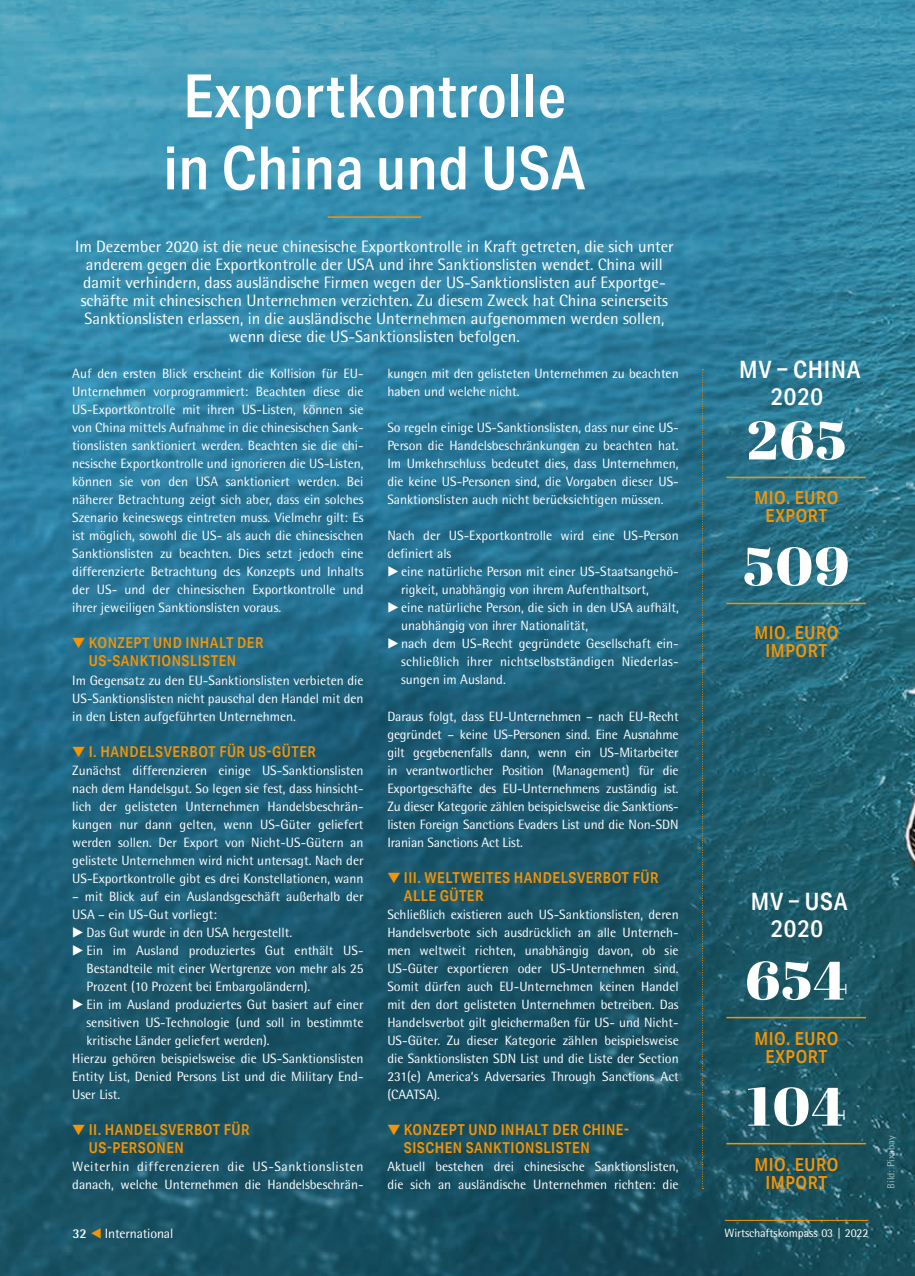
<style>
.page{position:relative;width:915px;height:1276px;background:#fff}
.page>*{position:absolute;margin:0;border:0;box-sizing:border-box;transform-origin:0 0}
.t1{font:500 60px/72px "Aktiv Grotesk Cd";letter-spacing:.01em;color:#fff;text-align:center;scale:1.05 1}
.t2{font:54px "Abril Fatface";letter-spacing:.025em;color:#fff;scale:1.05 1}
.t3{font:500 24px/27px "Aktiv Grotesk Cd";letter-spacing:.03em;color:#fff;text-align:center;scale:1.05 1}
.t4{font:500 18px/18px "Aktiv Grotesk Cd";letter-spacing:.03em;color:#f59403;text-align:center;scale:1.05 1}
.t5{font:16.5px/18px "Rotis Semi Sans";color:#fff;text-align:center}
.t6{font:500 15px/18px "Aktiv Grotesk Cd";letter-spacing:.03em;color:#f59403;scale:1.05 1}
.t7{font:13.5px/18px "AT Rotis Semi Sans";color:#fff;text-align:justify}
.t8{font:13.5px/18px "AT Rotis Semi Sans";letter-spacing:.025em;color:#fff}
.t9{font:13.5px "Rotis Semi Sans";letter-spacing:-.01em;color:#fff}
.t10{font:700 13.5px "Rotis Semi Sans";color:#fff}
.t11{font:12px "Rotis Semi Sans";letter-spacing:-.01em;color:#fff}
.t12{font:10.5px "Rotis Semi Sans";color:#fff}
</style>
<div class="page">
<img style="left:0;top:0;width:914px;height:1276px">
<hr style="left:327px;top:216px;width:94px;height:2px;background:#f59403">
<svg style="left:702px;top:369px;width:1px;height:820px"></svg>
<hr style="left:726px;top:477px;width:139px;height:1px;background:#f59403">
<hr style="left:726px;top:1017px;width:139px;height:1px;background:#f59403">
<hr style="left:726px;top:603px;width:139px;height:1px;background:#f59403">
<hr style="left:726px;top:1143px;width:139px;height:1px;background:#f59403">
<hr style="left:724px;top:1220px;width:144px;height:1px;background:#f59403">
<svg style="left:73px;top:638px;width:12px;height:10px"></svg>
<svg style="left:73px;top:746px;width:12px;height:10px"></svg>
<svg style="left:73px;top:926px;width:10px;height:11px"></svg>
<svg style="left:73px;top:944px;width:10px;height:11px"></svg>
<svg style="left:73px;top:998px;width:10px;height:11px"></svg>
<svg style="left:73px;top:1124px;width:12px;height:10px"></svg>
<svg style="left:388px;top:566px;width:10px;height:11px"></svg>
<svg style="left:388px;top:602px;width:10px;height:11px"></svg>
<svg style="left:388px;top:638px;width:10px;height:11px"></svg>
<svg style="left:388px;top:872px;width:12px;height:10px"></svg>
<svg style="left:388px;top:1124px;width:12px;height:10px"></svg>
<svg style="left:91px;top:1228px;width:10px;height:10px"></svg>
<h1 class="t1" style="left:163px;top:59px;width:403px">Exportkontrolle in China und USA</h1>
<p class="t5" style="left:75px;top:238px;width:600px">Im Dezember 2020 ist die neue chinesische Exportkontrolle in Kraft getreten, die sich unter anderem gegen die Exportkontrolle der USA und ihre Sanktionslisten wendet. China will damit verhindern, dass ausländische Firmen wegen der US-Sanktionslisten auf Exportge&shy;schäfte mit chinesischen Unternehmen verzichten. Zu diesem Zweck hat China seinerseits Sanktionslisten erlassen, in die ausländische Unternehmen aufgenommen werden sollen, wenn diese die US-Sanktionslisten befolgen.</p>
<p class="t7" style="left:72px;top:365px;width:293px">Auf den ersten Blick erscheint die Kollision für EU-Unternehmen vorprogrammiert: Beachten diese die US-Exportkontrolle mit ihren US-Listen, können sie von China mittels Aufnahme in die chinesischen Sank&shy;tionslisten sanktioniert werden. Beachten sie die chi&shy;nesische Exportkontrolle und ignorieren die US-Listen, können sie von den USA sanktioniert werden. Bei näherer Betrachtung zeigt sich aber, dass ein solches Szenario keineswegs eintreten muss. Vielmehr gilt: Es ist möglich, sowohl die US- als auch die chinesischen Sanktionslisten zu beachten. Dies setzt jedoch eine differenzierte Betrachtung des Konzepts und Inhalts der US- und der chinesischen Exportkontrolle und ihrer jeweiligen Sanktionslisten voraus.</p>
<p class="t6" style="left:89px;top:634px;width:168px">KONZEPT UND INHALT DER<br>US-SANKTIONSLISTEN</p>
<p class="t7" style="left:72px;top:671px;width:293px">Im Gegensatz zu den EU-Sanktionslisten verbieten die US-Sanktionslisten nicht pauschal den Handel mit den in den Listen aufgeführten Unternehmen.</p>
<p class="t6" style="left:89px;top:742px;width:218px">I. HANDELSVERBOT FÜR US-GÜTER</p>
<p class="t7" style="left:72px;top:761px;width:293px">Zunächst differenzieren einige US-Sanktionslisten nach dem Handelsgut. So legen sie fest, dass hinsicht&shy;lich der gelisteten Unternehmen Handelsbeschrän&shy;kungen nur dann gelten, wenn US-Güter geliefert werden sollen. Der Export von Nicht-US-Gütern an gelistete Unternehmen wird nicht untersagt. Nach der US-Exportkontrolle gibt es drei Konstellationen, wann</p>
<p class="t7" style="left:72px;top:887px;width:293px">– mit Blick auf ein Auslandsgeschäft außerhalb der</p>
<p class="t7" style="left:72px;top:905px;width:146px">USA – ein US-Gut vorliegt:</p>
<p class="t7" style="left:86px;top:923px;width:207px">Das Gut wurde in den USA hergestellt.</p>
<p class="t7" style="left:86px;top:941px;width:278px">Ein im Ausland produziertes Gut enthält US-</p>
<p class="t7" style="left:86px;top:959px;width:278px">Bestandteile mit einer Wertgrenze von mehr als 25</p>
<p class="t7" style="left:86px;top:977px;width:225px">Prozent (10 Prozent bei Embargoländern).</p>
<p class="t7" style="left:86px;top:995px;width:278px">Ein im Ausland produziertes Gut basiert auf einer</p>
<p class="t7" style="left:86px;top:1013px;width:278px">sensitiven US-Technologie (und soll in bestimmte</p>
<p class="t7" style="left:86px;top:1031px;width:184px">kritische Länder geliefert werden).</p>
<p class="t7" style="left:72px;top:1049px;width:293px">Hierzu gehören beispielsweise die US-Sanktionslisten</p>
<p class="t7" style="left:72px;top:1067px;width:293px">Entity List, Denied Persons List und die Military End-</p>
<p class="t7" style="left:72px;top:1085px;width:49px">User List.</p>
<p class="t6" style="left:89px;top:1120px;width:155px">II. HANDELSVERBOT FÜR<br>US-PERSONEN</p>
<p class="t8" style="left:72px;top:1157px;width:293px">Weiterhin differenzieren die US-Sanktionslisten danach, welche Unternehmen die Handelsbeschrän-</p>
<p class="t7" style="left:387px;top:365px;width:293px">kungen mit den gelisteten Unternehmen zu beachten haben und welche nicht.</p>
<p class="t7" style="left:387px;top:419px;width:293px">So regeln einige US-Sanktionslisten, dass nur eine US-Person die Handelsbeschränkungen zu beachten hat.<br>Im Umkehrschluss bedeutet dies, dass Unternehmen, die keine US-Personen sind, die Vorgaben dieser US-Sanktionslisten auch nicht berücksichtigen müssen.</p>
<p class="t7" style="left:387px;top:527px;width:293px">Nach der US-Exportkontrolle wird eine US-Person definiert als</p>
<p class="t7" style="left:401px;top:563px;width:279px;text-align:left">eine natürliche Person mit einer US-Staatsangehö&shy;rigkeit, unabhängig von ihrem Aufenthaltsort,<br>eine natürliche Person, die sich in den USA aufhält, unabhängig von ihrer Nationalität,<br>nach dem US-Recht gegründete Gesellschaft ein&shy;schließlich ihrer nichtselbstständigen Niederlas&shy;sungen im Ausland.</p>
<p class="t7" style="left:387px;top:707px;width:293px">Daraus folgt, dass EU-Unternehmen – nach EU-Recht gegründet – keine US-Personen sind. Eine Ausnahme gilt gegebenenfalls dann, wenn ein US-Mitarbeiter in verantwortlicher Position (Management) für die Exportgeschäfte des EU-Unternehmens zuständig ist.<br>Zu dieser Kategorie zählen beispielsweise die Sanktions&shy;listen Foreign Sanctions Evaders List und die Non-SDN Iranian Sanctions Act List.</p>
<p class="t6" style="left:404px;top:868px;width:244px">III. WELTWEITES HANDELSVERBOT FÜR<br>ALLE GÜTER</p>
<p class="t7" style="left:387px;top:905px;width:293px">Schließlich existieren auch US-Sanktionslisten, deren Handelsverbote sich ausdrücklich an alle Unterneh&shy;men weltweit richten, unabhängig davon, ob sie US-Güter exportieren oder US-Unternehmen sind.<br>Somit dürfen auch EU-Unternehmen keinen Handel mit den dort gelisteten Unternehmen betreiben. Das Handelsverbot gilt gleichermaßen für US- und Nicht-US-Güter. Zu dieser Kategorie zählen beispielsweise die Sanktionslisten SDN List und die Liste der Section 231(e) America‘s Adversaries Through Sanctions Act (CAATSA).</p>
<p class="t6" style="left:404px;top:1120px;width:216px">KONZEPT UND INHALT DER CHINE-<br>SISCHEN SANKTIONSLISTEN</p>
<p class="t7" style="left:387px;top:1157px;width:293px">Aktuell bestehen drei chinesische Sanktionslisten, die sich an ausländische Unternehmen richten: die</p>
<h3 class="t3" style="left:738px;top:356px;width:117px">MV – CHINA<br>2020</h3>
<h2 class="t2" style="left:746px;top:402px;width:96px">265</h2>
<h3 class="t4" style="left:754px;top:489px;width:82px">MIO. EURO<br>EXPORT</h3>
<h2 class="t2" style="left:743px;top:528px;width:102px">509</h2>
<h3 class="t4" style="left:754px;top:624px;width:82px">MIO. EURO<br>IMPORT</h3>
<h3 class="t3" style="left:750px;top:887px;width:93px">MV – USA<br>2020</h3>
<h2 class="t2" style="left:745px;top:942px;width:99px">654</h2>
<h3 class="t4" style="left:754px;top:1029px;width:82px">MIO. EURO<br>EXPORT</h3>
<h2 class="t2" style="left:746px;top:1068px;width:96px">104</h2>
<h3 class="t4" style="left:754px;top:1155px;width:82px">MIO. EURO<br>IMPORT</h3>
<p class="t10" style="left:72px;top:1225px;width:16px">32</p>
<p class="t9" style="left:105px;top:1225px;width:70px">International</p>
<p class="t11" style="left:724px;top:1226px;width:145px">Wirtschaftskompass 03 | 2022</p>
<p class="t12" style="left:884px;top:1188px;width:55px;rotate:-90deg">Bild: Pixabay</p>
</div>
